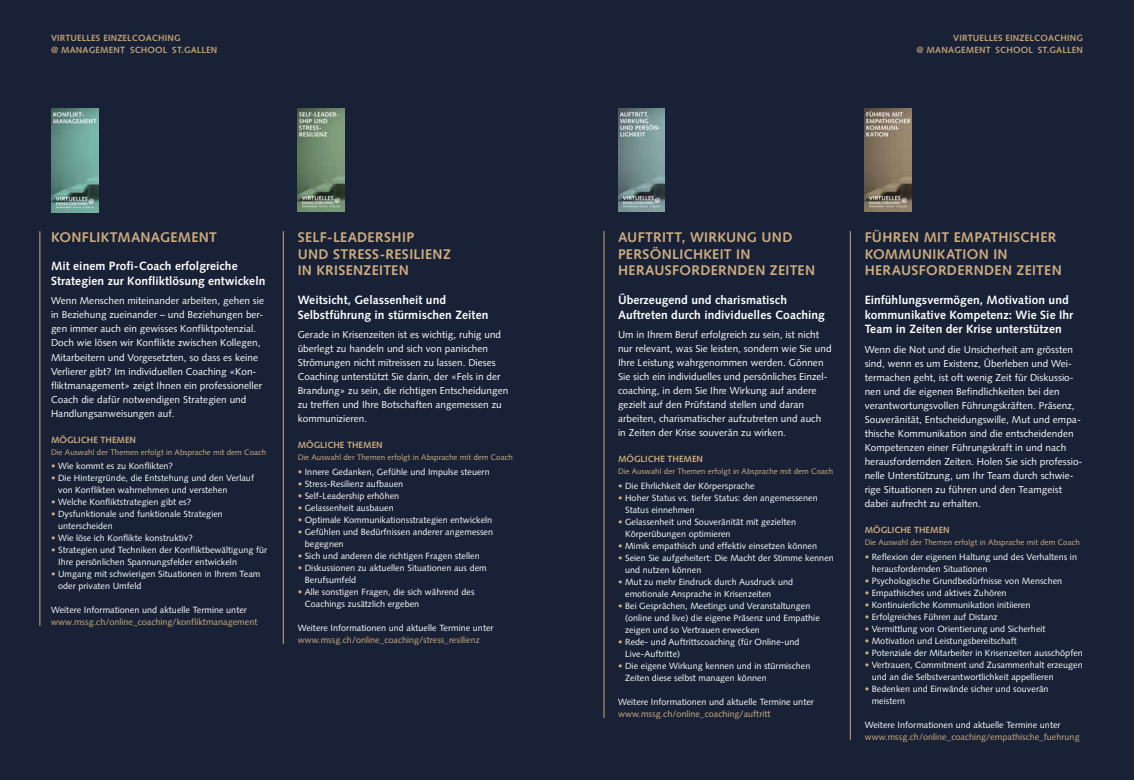
<style>
.page{position:relative;width:1134px;height:780px;background:#fff}
.page>*{position:absolute;margin:0;border:0;box-sizing:border-box;transform-origin:0 0}
.t1{font:700 14px/16.9px "Syntax LT Std";letter-spacing:.025em;color:#cfae80}
.t2{font:700 12px/14.5px "Syntax LT Std";letter-spacing:.005em;color:#fff}
.t3{font:10px/14px "Syntax LT Std";letter-spacing:.005em;color:#fff}
.t4{font:9px/12px "Syntax LT Std";letter-spacing:.005em;color:#fff}
.t5{font:9px "Syntax LT Std";letter-spacing:.005em;color:#cfae80}
.t6{font:700 9px/12px "Syntax LT Std";letter-spacing:.02em;color:#c3a276}
.t7{font:700 9px "Syntax LT Std";letter-spacing:.005em;color:#cfae80}
.t8{font:8px "Syntax LT Std";letter-spacing:.005em;color:#cfae80}
.s1{color:#cfae80}
</style>
<div class="page">
<div style="left:0;top:0;width:567px;height:780px;background:#182136"></div>
<div style="left:567px;top:0;width:567px;height:780px;background:#182136"></div>
<img style="left:298px;top:108px;width:46px;height:103px">
<img style="left:51px;top:108px;width:48px;height:104px">
<hr style="left:283px;top:231px;width:1px;height:412px;background:#cfae80">
<hr style="left:40px;top:231px;width:1px;height:394px;background:#cfae80">
<img style="left:865px;top:108px;width:46px;height:103px">
<img style="left:618px;top:108px;width:47px;height:103px">
<hr style="left:850px;top:231px;width:1px;height:508px;background:#cfae80">
<hr style="left:604px;top:231px;width:1px;height:486px;background:#cfae80">
<p class="t6" style="left:51px;top:32px;width:168px">VIRTUELLES EINZELCOACHING<br>@ MANAGEMENT SCHOOL ST.GALLEN</p>
<p class="t6" style="left:916px;top:32px;width:168px;text-align:right">VIRTUELLES EINZELCOACHING<br>@ MANAGEMENT SCHOOL ST.GALLEN</p>
<h1 class="t1" style="left:51px;top:228px;width:167px">KONFLIKTMANAGEMENT</h1>
<h2 class="t2" style="left:51px;top:259px;width:216px">Mit einem Profi-Coach erfolgreiche<br>Strategien zur Konfliktlösung entwickeln</h2>
<p class="t3" style="left:51px;top:294px;width:214px">Wenn Menschen miteinander arbeiten, gehen sie in Beziehung zueinander – und Beziehungen ber&shy;gen immer auch ein gewisses Konfliktpotenzial.<br>Doch wie lösen wir Konflikte zwischen Kollegen, Mitarbeitern und Vorgesetzten, so dass es keine Verlierer gibt? Im individuellen Coaching «Kon&shy;fliktmanagement» zeigt Ihnen ein professioneller Coach die dafür notwendigen Strategien und Handlungsanweisungen auf.</p>
<p class="t7" style="left:51px;top:434px;width:87px">MÖGLICHE THEMEN</p>
<p class="t8" style="left:51px;top:447px;width:217px">Die Auswahl der Themen erfolgt in Absprache mit dem Coach</p>
<p class="t4" style="left:51px;top:460px;width:124px"><span class="s1">•</span> Wie kommt es zu Konflikten?</p>
<p class="t4" style="left:58px;top:472px;width:197px;text-indent:-7px"><span class="s1">•</span> Die Hintergründe, die Entstehung und den Verlauf von Konflikten wahrnehmen und verstehen</p>
<p class="t4" style="left:51px;top:496px;width:142px"><span class="s1">•</span> Welche Konfliktstrategien gibt es?</p>
<p class="t4" style="left:58px;top:508px;width:166px;text-indent:-7px"><span class="s1">•</span> Dysfunktionale und funktionale Strategien unterscheiden</p>
<p class="t4" style="left:51px;top:532px;width:143px"><span class="s1">•</span> Wie löse ich Konflikte konstruktiv?</p>
<p class="t4" style="left:58px;top:544px;width:211px;text-indent:-7px"><span class="s1">•</span> Strategien und Techniken der Konfliktbewältigung für<br>Ihre persönlichen Spannungsfelder entwickeln</p>
<p class="t4" style="left:58px;top:568px;width:204px;text-indent:-7px"><span class="s1">•</span> Umgang mit schwierigen Situationen in Ihrem Team oder privaten Umfeld</p>
<p class="t4" style="left:51px;top:604px;width:197px">Weitere Informationen und aktuelle Termine unter</p>
<p class="t5" style="left:51px;top:617px;width:208px">www.mssg.ch/online_coaching/konfliktmanagement</p>
<h1 class="t1" style="left:298px;top:228px;width:155px">SELF-LEADERSHIP<br>UND STRESS-RESILIENZ<br>IN KRISENZEITEN</h1>
<h2 class="t2" style="left:298px;top:293px;width:192px">Weitsicht, Gelassenheit und<br>Selbstführung in stürmischen Zeiten</h2>
<p class="t3" style="left:298px;top:328px;width:212px">Gerade in Krisenzeiten ist es wichtig, ruhig und überlegt zu handeln und sich von panischen Strömungen nicht mitreissen zu lassen. Dieses Coaching unterstützt Sie darin, der «Fels in der Brandung» zu sein, die richtigen Entscheidungen zu treffen und Ihre Botschaften angemessen zu kommunizieren.</p>
<p class="t7" style="left:298px;top:440px;width:87px">MÖGLICHE THEMEN</p>
<p class="t8" style="left:298px;top:453px;width:217px">Die Auswahl der Themen erfolgt in Absprache mit dem Coach</p>
<p class="t4" style="left:298px;top:466px;width:193px"><span class="s1">•</span> Innere Gedanken, Gefühle und Impulse steuern</p>
<p class="t4" style="left:298px;top:478px;width:107px"><span class="s1">•</span> Stress-Resilienz aufbauen</p>
<p class="t4" style="left:298px;top:490px;width:103px"><span class="s1">•</span> Self-Leadership erhöhen</p>
<p class="t4" style="left:298px;top:502px;width:98px"><span class="s1">•</span> Gelassenheit ausbauen</p>
<p class="t4" style="left:298px;top:514px;width:196px"><span class="s1">•</span> Optimale Kommunikationsstrategien entwickeln</p>
<p class="t4" style="left:305px;top:526px;width:190px;text-indent:-7px"><span class="s1">•</span> Gefühlen und Bedürfnissen anderer angemessen begegnen</p>
<p class="t4" style="left:298px;top:550px;width:184px"><span class="s1">•</span> Sich und anderen die richtigen Fragen stellen</p>
<p class="t4" style="left:305px;top:562px;width:184px;text-indent:-7px"><span class="s1">•</span> Diskussionen zu aktuellen Situationen aus dem<br>Berufsumfeld</p>
<p class="t4" style="left:305px;top:586px;width:171px;text-indent:-7px"><span class="s1">•</span> Alle sonstigen Fragen, die sich während des<br>Coachings zusätzlich ergeben</p>
<p class="t4" style="left:298px;top:622px;width:197px">Weitere Informationen und aktuelle Termine unter</p>
<p class="t5" style="left:298px;top:634px;width:184px">www.mssg.ch/online_coaching/stress_resilienz</p>
<h1 class="t1" style="left:618px;top:228px;width:199px">AUFTRITT, WIRKUNG UND<br>PERSÖNLICHKEIT IN<br>HERAUSFORDERNDEN ZEITEN</h1>
<h2 class="t2" style="left:618px;top:293px;width:208px">Überzeugend und charismatisch<br>Auftreten durch individuelles Coaching</h2>
<p class="t3" style="left:618px;top:328px;width:215px">Um in Ihrem Beruf erfolgreich zu sein, ist nicht nur relevant, was Sie leisten, sondern wie Sie und Ihre Leistung wahrgenommen werden. Gönnen Sie sich ein individuelles und persönliches Einzel&shy;coaching, in dem Sie Ihre Wirkung auf andere gezielt auf den Prüfstand stellen und daran arbeiten, charismatischer aufzutreten und auch in Zeiten der Krise souverän zu wirken.</p>
<p class="t7" style="left:618px;top:454px;width:87px">MÖGLICHE THEMEN</p>
<p class="t8" style="left:618px;top:467px;width:217px">Die Auswahl der Themen erfolgt in Absprache mit dem Coach</p>
<p class="t4" style="left:618px;top:480px;width:138px"><span class="s1">•</span> Die Ehrlichkeit der Körpersprache</p>
<p class="t4" style="left:625px;top:492px;width:194px;text-indent:-7px"><span class="s1">•</span> Hoher Status vs. tiefer Status: den angemessenen<br>Status einnehmen</p>
<p class="t4" style="left:625px;top:516px;width:172px;text-indent:-7px"><span class="s1">•</span> Gelassenheit und Souveränität mit gezielten<br>Körperübungen optimieren</p>
<p class="t4" style="left:618px;top:540px;width:200px"><span class="s1">•</span> Mimik empathisch und effektiv einsetzen können</p>
<p class="t4" style="left:625px;top:552px;width:210px;text-indent:-7px"><span class="s1">•</span> Seien Sie aufgeheitert: Die Macht der Stimme kennen und nutzen können</p>
<p class="t4" style="left:625px;top:576px;width:170px;text-indent:-7px"><span class="s1">•</span> Mut zu mehr Eindruck durch Ausdruck und emotionale Ansprache in Krisenzeiten</p>
<p class="t4" style="left:625px;top:600px;width:196px;text-indent:-7px"><span class="s1">•</span> Bei Gesprächen, Meetings und Veranstaltungen (online und live) die eigene Präsenz und Empathie zeigen und so Vertrauen erwecken</p>
<p class="t4" style="left:625px;top:636px;width:176px;text-indent:-7px"><span class="s1">•</span> Rede- und Auftrittscoaching (für Online-und<br>Live-Auftritte)</p>
<p class="t4" style="left:625px;top:660px;width:187px;text-indent:-7px"><span class="s1">•</span> Die eigene Wirkung kennen und in stürmischen<br>Zeiten diese selbst managen können</p>
<p class="t4" style="left:618px;top:696px;width:197px">Weitere Informationen und aktuelle Termine unter</p>
<p class="t5" style="left:618px;top:708px;width:154px">www.mssg.ch/online_coaching/auftritt</p>
<h1 class="t1" style="left:865px;top:228px;width:199px">FÜHREN MIT EMPATHISCHER<br>KOMMUNIKATION IN<br>HERAUSFORDERNDEN ZEITEN</h1>
<h2 class="t2" style="left:865px;top:293px;width:210px">Einfühlungsvermögen, Motivation und kommunikative Kompetenz: Wie Sie Ihr<br>Team in Zeiten der Krise unterstützen</h2>
<p class="t3" style="left:865px;top:342px;width:219px">Wenn die Not und die Unsicherheit am grössten sind, wenn es um Existenz, Überleben und Wei&shy;termachen geht, ist oft wenig Zeit für Diskussio&shy;nen und die eigenen Befindlichkeiten bei den verantwortungsvollen Führungskräften. Präsenz, Souveränität, Entscheidungswille, Mut und empa&shy;thische Kommunikation sind die entscheidenden Kompetenzen einer Führungskraft in und nach herausfordernden Zeiten. Holen Sie sich professio&shy;nelle Unterstützung, um Ihr Team durch schwie&shy;rige Situationen zu führen und den Teamgeist dabei aufrecht zu erhalten.</p>
<p class="t7" style="left:865px;top:524px;width:87px">MÖGLICHE THEMEN</p>
<p class="t8" style="left:865px;top:537px;width:217px">Die Auswahl der Themen erfolgt in Absprache mit dem Coach</p>
<p class="t4" style="left:872px;top:550px;width:207px;text-indent:-7px"><span class="s1">•</span> Reflexion der eigenen Haltung und des Verhaltens in herausfordernden Situationen</p>
<p class="t4" style="left:865px;top:574px;width:199px"><span class="s1">•</span> Psychologische Grundbedürfnisse von Menschen</p>
<p class="t4" style="left:865px;top:586px;width:143px"><span class="s1">•</span> Empathisches und aktives Zuhören</p>
<p class="t4" style="left:865px;top:598px;width:167px"><span class="s1">•</span> Kontinuierliche Kommunikation initiieren</p>
<p class="t4" style="left:865px;top:610px;width:134px"><span class="s1">•</span> Erfolgreiches Führen auf Distanz</p>
<p class="t4" style="left:865px;top:622px;width:182px"><span class="s1">•</span> Vermittlung von Orientierung und Sicherheit</p>
<p class="t4" style="left:865px;top:634px;width:154px"><span class="s1">•</span> Motivation und Leistungsbereitschaft</p>
<p class="t4" style="left:865px;top:646px;width:220px"><span class="s1">•</span> Potenziale der Mitarbeiter in Krisenzeiten ausschöpfen</p>
<p class="t4" style="left:872px;top:658px;width:213px;text-indent:-7px"><span class="s1">•</span> Vertrauen, Commitment und Zusammenhalt erzeugen und an die Selbstverantwortlichkeit appellieren</p>
<p class="t4" style="left:872px;top:682px;width:178px;text-indent:-7px"><span class="s1">•</span> Bedenken und Einwände sicher und souverän meistern</p>
<p class="t4" style="left:865px;top:718px;width:197px">Weitere Informationen und aktuelle Termine unter</p>
<p class="t5" style="left:865px;top:731px;width:217px">www.mssg.ch/online_coaching/empathische_fuehrung</p>
</div>
